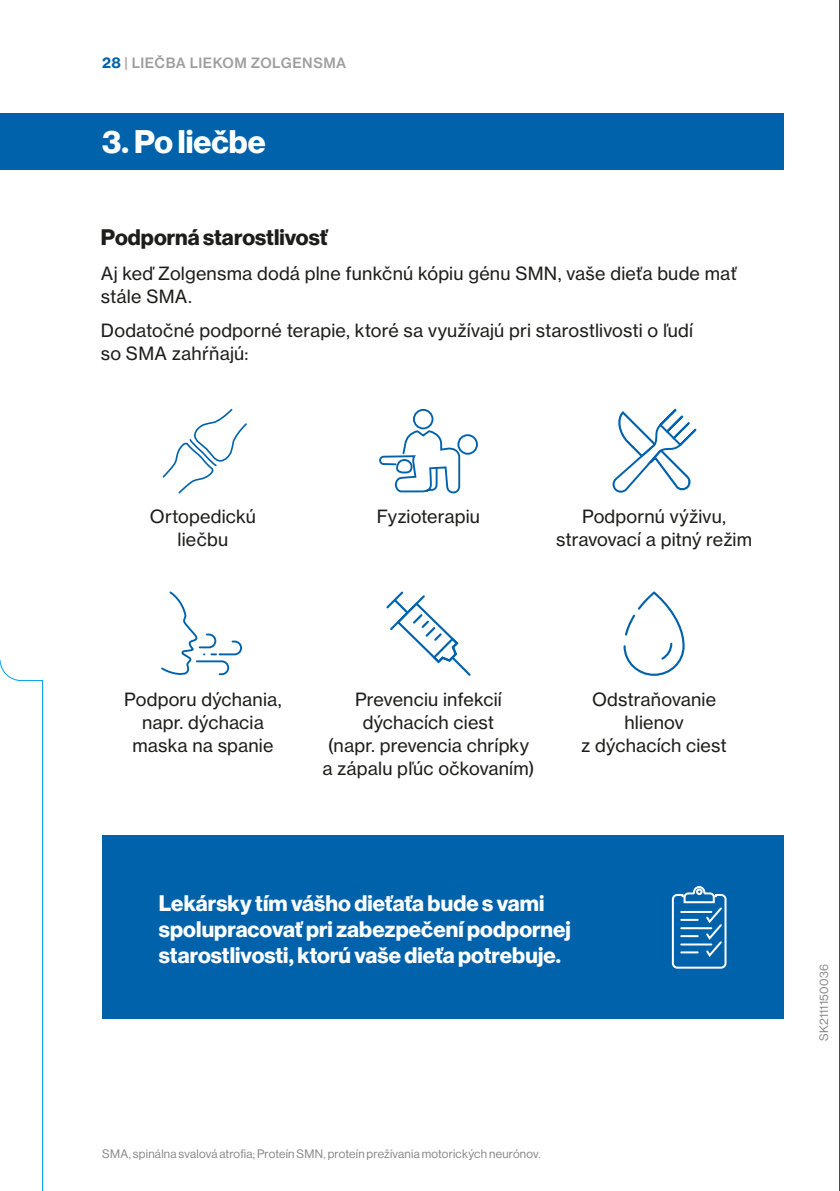
<style>
.page{position:relative;width:840px;height:1191px;background:#fff}
.page>*{position:absolute;margin:0;border:0;box-sizing:border-box;transform-origin:0 0}
.t1{font:700 32px "Volta Modern Display 75";color:#fff}
.t2{font:700 22px/26px "Volta Modern Display 75";letter-spacing:.005em;color:#fff}
.t3{font:700 22px "Volta Modern Display 75";letter-spacing:.005em;color:#1d1d1b}
.t4{font:18px/23px "Volta Modern Text 55 Roman";letter-spacing:.01em;color:#1d1d1b;text-align:center}
.t5{font:500 14px "Volta Modern Text 65";letter-spacing:.035em;color:#9d9d9d}
.t6{font:12px "Volta Modern Display 55 Roman";letter-spacing:.02em;color:#878787}
.s1{font-family:"Volta Modern Text 75";font-weight:700;color:#0062ab}
</style>
<div class="page">
<div style="left:102px;top:835px;width:680px;height:184px;background:#0062ab"></div>
<svg style="left:671px;top:886px;width:56px;height:83px"></svg>
<div style="left:0;top:113px;width:782px;height:57px;background:#0062ab"></div>
<svg style="left:612px;top:408px;width:84px;height:84px"></svg>
<svg style="left:162px;top:408px;width:85px;height:86px"></svg>
<svg style="left:386px;top:591px;width:85px;height:85px"></svg>
<svg style="left:161px;top:591px;width:81px;height:85px"></svg>
<svg style="left:623px;top:592px;width:62px;height:84px"></svg>
<div style="left:413px;top:409px;width:20px;height:20px;border:2px solid #0062ab;border-radius:50%"></div>
<svg style="left:379px;top:429px;width:82px;height:65px"></svg>
<div style="left:457px;top:434px;width:20px;height:21px;border:2px solid #0062ab;border-radius:50%"></div>
<hr style="left:838px;top:0;width:1px;height:1191px;background:#1d1d1b">
<svg style="left:0;top:660px;width:43px;height:531px"></svg>
<p class="t5" style="left:102px;top:54px;width:245px"><span class="s1">28</span> | LIEČBA LIEKOM ZOLGENSMA</p>
<h1 class="t1" style="left:102px;top:123px;width:165px">3. Po liečbe</h1>
<p class="t3" style="left:101px;top:225px;width:228px">Podporná starostlivosť</p>
<p class="t4" style="left:101px;top:261px;width:637px;text-align:left">Aj keď Zolgensma dodá plne funkčnú kópiu génu SMN, vaše dieťa bude mať stále SMA.</p>
<p class="t4" style="left:101px;top:319px;width:593px;text-align:left">Dodatočné podporné terapie, ktoré sa využívajú pri starostlivosti o ľudí so SMA zahŕňajú:</p>
<p class="t4" style="left:150px;top:505px;width:108px">Ortopedickú liečbu</p>
<p class="t4" style="left:376px;top:505px;width:105px">Fyzioterapiu</p>
<p class="t4" style="left:555px;top:505px;width:197px">Podpornú výživu, stravovací a pitný režim</p>
<p class="t4" style="left:124px;top:687px;width:159px">Podporu dýchania, napr. dýchacia maska na spanie</p>
<p class="t4" style="left:322px;top:687px;width:214px">Prevenciu infekcií dýchacích ciest<br>(napr. prevencia chrípky a zápalu pľúc očkovaním)</p>
<p class="t4" style="left:581px;top:687px;width:147px">Odstraňovanie hlienov<br>z dýchacích ciest</p>
<p class="t2" style="left:159px;top:890px;width:413px">Lekársky tím vášho dieťaťa bude s vami spolupracovať pri zabezpečení podpornej starostlivosti, ktorú vaše dieťa potrebuje.</p>
<p class="t6" style="left:102px;top:1147px;width:440px">SMA, spinálna svalová atrofia; Proteín SMN, proteín prežívania motorických neurónov.</p>
<p class="t6" style="left:816px;top:1041px;width:79px;rotate:-90deg">SK2111150036</p>
</div>
